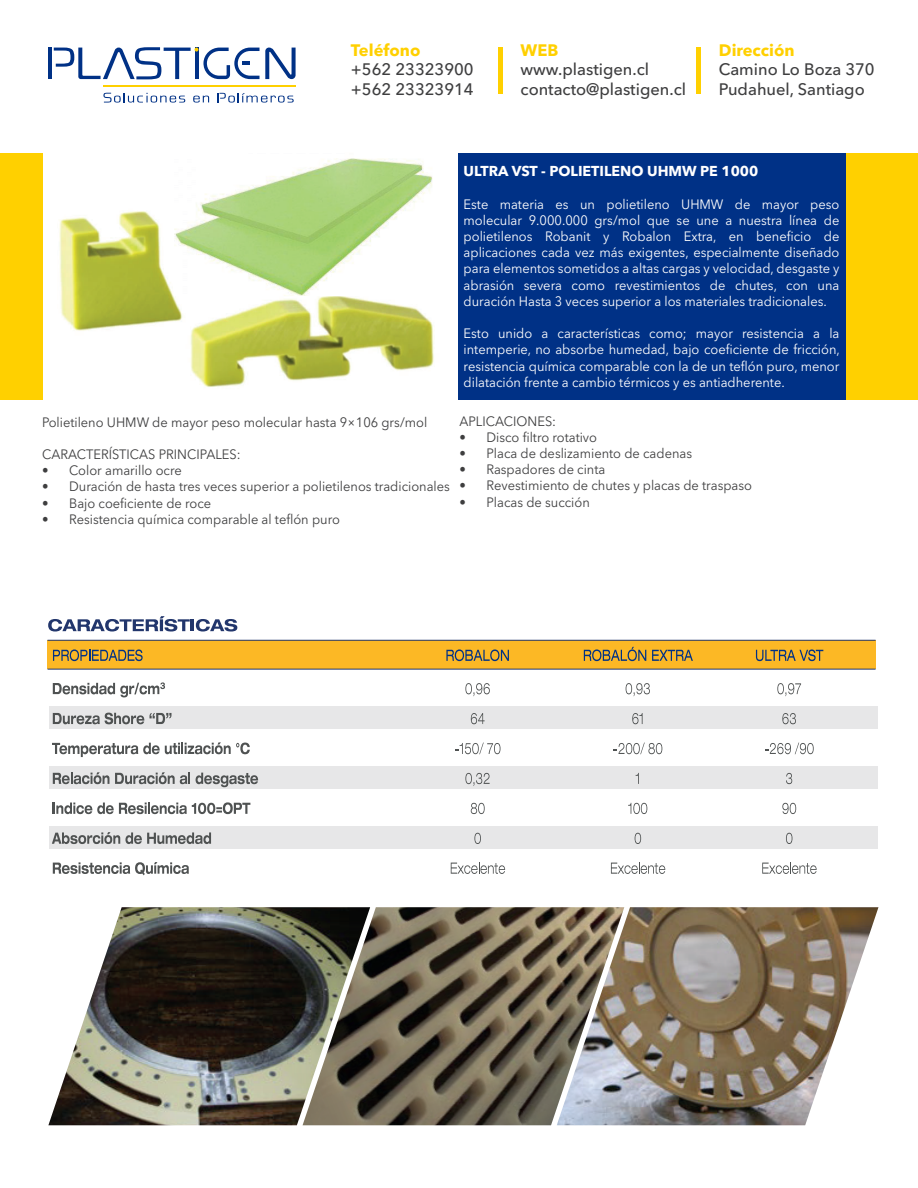
<style>
.page{position:relative;width:918px;height:1188px;background:#fff}
.page>*{position:absolute;margin:0;border:0;box-sizing:border-box;transform-origin:0 0}
.t1{font:500 16.5px/19.8px "Avenir Next Cyr";color:#3e3e3f}
.t2{font:700 16.5px "Avenir Next Cyr";color:#ffd000}
.t3{font:700 14.25px "Avenir Next Cyr";color:#fff}
.t4{font:13.5px/16.2px "Avenir Next Cyr";color:#fff;text-align:justify;scale:.95 1}
.t5{font:13.5px "Avenir Next Cyr";color:#3e3e3f;scale:.95 1}
</style>
<div class="page">
<svg style="left:193px;top:96px;width:16px;height:7px"></svg>
<hr style="left:103px;top:85px;width:193px;height:2px;background:#ffd000">
<hr style="left:48px;top:48px;width:4px;height:31px;background:#003186">
<svg style="left:54px;top:47px;width:242px;height:32px"></svg>
<svg style="left:218px;top:93px;width:76px;height:10px"></svg>
<svg style="left:103px;top:93px;width:82px;height:10px"></svg>
<hr style="left:499px;top:47px;width:4px;height:47px;background:#ffd000">
<hr style="left:696px;top:47px;width:4px;height:47px;background:#ffd000">
<div style="left:0;top:153px;width:43px;height:247px;background:#ffd000"></div>
<div style="left:846px;top:153px;width:72px;height:247px;background:#ffd000"></div>
<div style="left:458px;top:153px;width:388px;height:247px;background:#003186"></div>
<img style="left:59px;top:211px;width:375px;height:176px">
<img style="left:175px;top:158px;width:258px;height:138px">
<div style="left:48px;top:640px;width:828px;height:29px;background:#fcb825"></div>
<div style="left:49px;top:706px;width:829px;height:23px;background:#e7e7e8"></div>
<div style="left:49px;top:766px;width:829px;height:23px;background:#e7e7e8"></div>
<div style="left:49px;top:826px;width:829px;height:22px;background:#e7e7e8"></div>
<hr style="left:48px;top:640px;width:828px;height:1px;background:#22366c">
<hr style="left:48px;top:669px;width:828px;height:1px;background:#22366c">
<svg style="left:48px;top:616px;width:189px;height:16px"></svg>
<svg style="left:53px;top:649px;width:90px;height:12px"></svg>
<svg style="left:446px;top:649px;width:63px;height:12px"></svg>
<svg style="left:584px;top:647px;width:62px;height:14px"></svg>
<svg style="left:652px;top:650px;width:41px;height:11px"></svg>
<svg style="left:756px;top:649px;width:67px;height:12px"></svg>
<svg style="left:53px;top:682px;width:112px;height:15px"></svg>
<svg style="left:465px;top:683px;width:25px;height:13px"></svg>
<svg style="left:626px;top:683px;width:24px;height:13px"></svg>
<svg style="left:777px;top:683px;width:24px;height:13px"></svg>
<svg style="left:53px;top:713px;width:119px;height:11px"></svg>
<svg style="left:471px;top:713px;width:14px;height:11px"></svg>
<svg style="left:632px;top:713px;width:11px;height:11px"></svg>
<svg style="left:782px;top:713px;width:14px;height:11px"></svg>
<svg style="left:52px;top:742px;width:198px;height:15px"></svg>
<svg style="left:455px;top:743px;width:46px;height:11px"></svg>
<svg style="left:614px;top:743px;width:48px;height:11px"></svg>
<svg style="left:765px;top:743px;width:49px;height:11px"></svg>
<svg style="left:53px;top:772px;width:56px;height:12px"></svg>
<svg style="left:115px;top:772px;width:75px;height:12px"></svg>
<svg style="left:196px;top:773px;width:62px;height:14px"></svg>
<svg style="left:465px;top:773px;width:25px;height:13px"></svg>
<svg style="left:636px;top:773px;width:3px;height:11px"></svg>
<svg style="left:786px;top:773px;width:6px;height:11px"></svg>
<svg style="left:53px;top:802px;width:197px;height:12px"></svg>
<svg style="left:471px;top:803px;width:14px;height:11px"></svg>
<svg style="left:628px;top:803px;width:19px;height:11px"></svg>
<svg style="left:782px;top:803px;width:14px;height:11px"></svg>
<svg style="left:52px;top:832px;width:159px;height:12px"></svg>
<svg style="left:474px;top:833px;width:7px;height:11px"></svg>
<svg style="left:635px;top:833px;width:6px;height:11px"></svg>
<svg style="left:786px;top:833px;width:6px;height:11px"></svg>
<svg style="left:53px;top:862px;width:136px;height:13px"></svg>
<svg style="left:451px;top:862px;width:54px;height:12px"></svg>
<svg style="left:611px;top:862px;width:54px;height:12px"></svg>
<svg style="left:762px;top:862px;width:55px;height:12px"></svg>
<img style="left:624px;top:907px;width:254px;height:218px">
<img style="left:370px;top:907px;width:254px;height:218px">
<img style="left:48px;top:907px;width:322px;height:218px">
<p class="t2" style="left:351px;top:40px;width:71px">Teléfono</p>
<p class="t1" style="left:351px;top:60px;width:124px">+562 23323900 +562 23323914</p>
<p class="t2" style="left:521px;top:40px;width:39px">WEB</p>
<p class="t1" style="left:521px;top:60px;width:167px">www.plastigen.cl contacto@plastigen.cl</p>
<p class="t2" style="left:719px;top:40px;width:77px">Dirección</p>
<p class="t1" style="left:719px;top:60px;width:157px">Camino Lo Boza 370<br>Pudahuel, Santiago</p>
<p class="t3" style="left:464px;top:163px;width:296px">ULTRA VST - POLIETILENO UHMW PE 1000</p>
<p class="t4" style="left:464px;top:196px;width:397px">Este materia es un polietileno UHMW de mayor peso molecular 9.000.000 grs/mol que se une a nuestra línea de polietilenos Robanit y Robalon Extra, en beneficio de aplicaciones cada vez más exigentes, especialmente diseñado para elementos sometidos a altas cargas y velocidad, desgaste y abrasión severa como revestimientos de chutes, con una duración Hasta 3 veces superior a los materiales tradicionales.</p>
<p class="t4" style="left:464px;top:325px;width:398px">Esto unido a características como; mayor resistencia a la intemperie, no absorbe humedad, bajo coeficiente de fricción, resistencia química comparable con la de un teflón puro, menor dilatación frente a cambio térmicos y es antiadherente.</p>
<p class="t5" style="left:42px;top:414px;width:407px">Polietileno UHMW de mayor peso molecular hasta 9×106 grs/mol</p>
<p class="t5" style="left:42px;top:446px;width:211px">CARACTERÍSTICAS PRINCIPALES:</p>
<p class="t5" style="left:42px;top:462px;width:148px">• Color amarillo ocre</p>
<p class="t5" style="left:42px;top:479px;width:431px">• Duración de hasta tres veces superior a polietilenos tradicionales</p>
<p class="t5" style="left:42px;top:495px;width:180px">• Bajo coeficiente de roce</p>
<p class="t5" style="left:42px;top:511px;width:315px">• Resistencia química comparable al teflón puro</p>
<p class="t5" style="left:459px;top:413px;width:103px">APLICACIONES:</p>
<p class="t5" style="left:459px;top:429px;width:146px">• Disco filtro rotativo</p>
<p class="t5" style="left:459px;top:445px;width:246px">• Placa de deslizamiento de cadenas</p>
<p class="t5" style="left:459px;top:461px;width:155px">• Raspadores de cinta</p>
<p class="t5" style="left:459px;top:478px;width:309px">• Revestimiento de chutes y placas de traspaso</p>
<p class="t5" style="left:459px;top:494px;width:139px">• Placas de succión</p>
</div>
